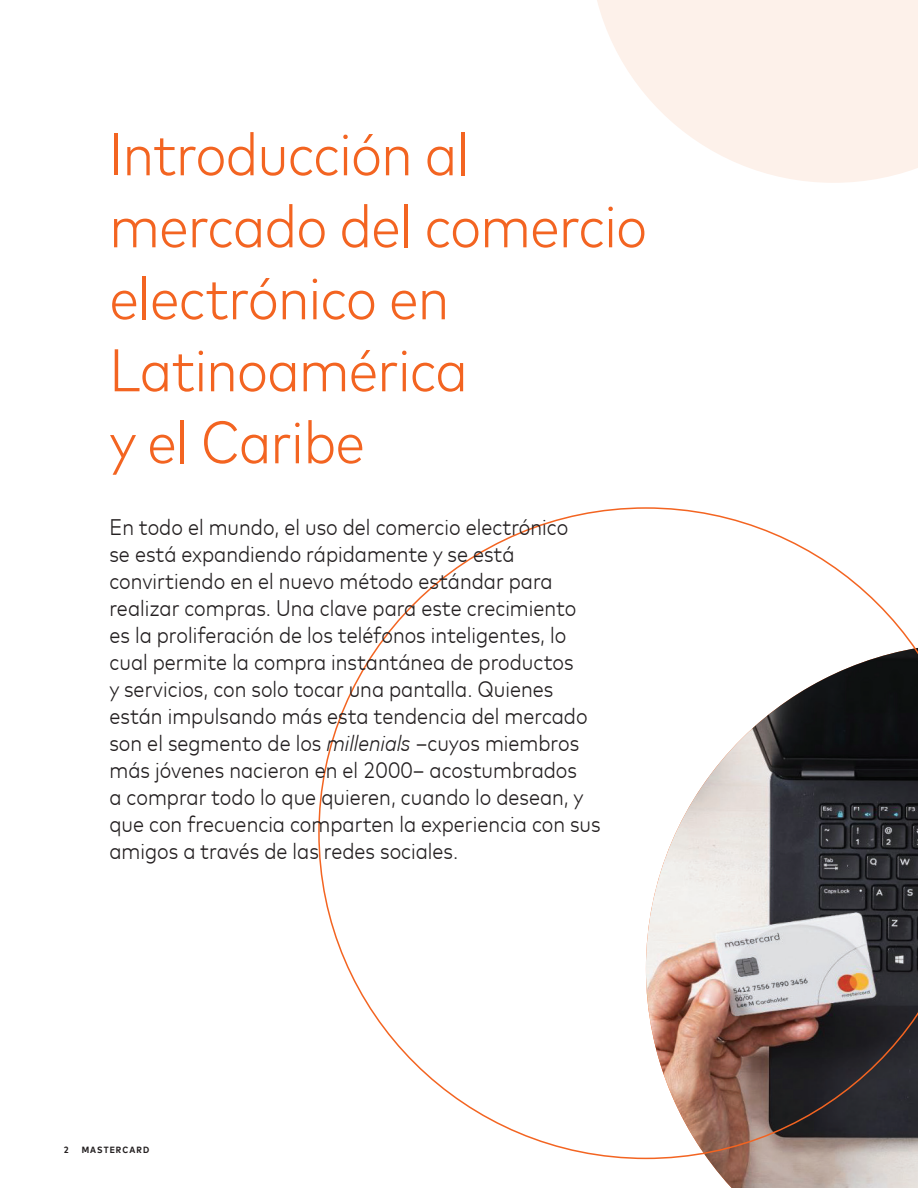
<style>
.page{position:relative;width:918px;height:1188px;background:#fff}
.page>*{position:absolute;margin:0;border:0;box-sizing:border-box;transform-origin:0 0}
.t1{font:300 60px/72px "Mark For MC Nrw";letter-spacing:-.01em;color:#f36421}
.t2{font:300 22.5px/27px "Mark For MC Nrw";color:#231f20}
.t3{font:700 9px "Mark For MC Nrw";letter-spacing:.12em;color:#231f20}
.s1{font-style:italic}
</style>
<div class="page">
<img style="left:646px;top:1159px;width:272px;height:29px">
<svg style="left:318px;top:507px;width:600px;height:652px"></svg>
<svg style="left:597px;top:0;width:321px;height:183px;fill:#fdf1ea"></svg>
<h1 class="t1" style="left:109px;top:114px;width:539px">Introducción al mercado del comercio electrónico en<br>Latinoamérica<br>y el Caribe</h1>
<p class="t2" style="left:109px;top:512px;width:493px">En todo el mundo, el uso del comercio electrónico<br>se está expandiendo rápidamente y se está convirtiendo en el nuevo método estándar para realizar compras. Una clave para este crecimiento es la proliferación de los teléfonos inteligentes, lo cual permite la compra instantánea de productos<br>y servicios, con solo tocar una pantalla. Quienes están impulsando más esta tendencia del mercado son el segmento de los <span class="s1">millenials</span> –cuyos miembros más jóvenes nacieron en el 2000– acostumbrados<br>a comprar todo lo que quieren, cuando lo desean, y que con frecuencia comparten la experiencia con sus amigos a través de las redes sociales.</p>
<p class="t3" style="left:64px;top:1143px;width:6px">2</p>
<p class="t3" style="left:82px;top:1143px;width:69px">MASTERCARD</p>
</div>
